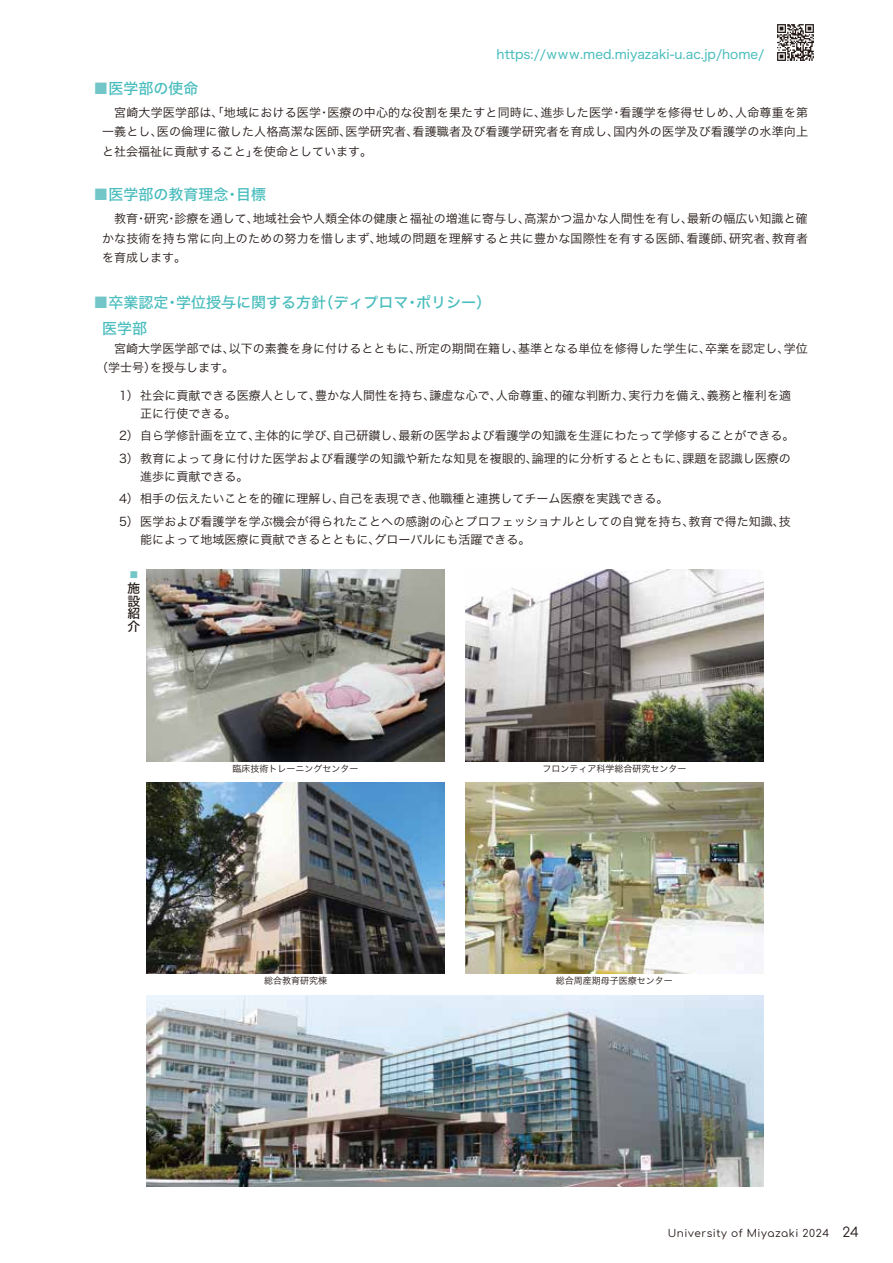
<style>
.page{position:relative;width:893px;height:1263px;background:#fff}
.page>*{position:absolute;margin:0;border:0;box-sizing:border-box;transform-origin:0 0}
.t1{font:15px/25.5px "Hira Kaku Std W5";color:#49bcbd}
.t2{font:12.75px "Hira Kaku Std W4";color:#49bcbd}
.t3{font:12.75px/12.8px "Hira Kaku Std W5";color:#221815;text-align:justify}
.t4{font:12px/19.5px "Hira Kaku Std W3";letter-spacing:.005em;color:#221815}
.t5{font:10.5px "Comfortaa";letter-spacing:.05em;color:#221815}
.t6{font:9px "Hira Kaku Std W3";color:#221815}
.t7{font:8.85px "Hira Kaku Std W5";color:#72c6c7}
.s1{color:#72c6c7}
.s2{font-size:13.5px}
</style>
<div class="page">
<img style="left:147px;top:782px;width:297px;height:192px">
<img style="left:466px;top:782px;width:297px;height:192px">
<img style="left:147px;top:570px;width:297px;height:191px">
<img style="left:466px;top:570px;width:297px;height:191px">
<img style="left:777px;top:24px;width:37px;height:37px">
<img style="left:147px;top:995px;width:616px;height:191px">
<p class="t1" style="left:94px;top:75px;width:107px"><span class="s1">■</span>医学部の使命</p>
<p class="t2" style="left:497px;top:44px;width:269px">https://www.med.miyazaki-u.ac.jp/home/</p>
<p class="t4" style="left:102px;top:102px;width:708px;text-align:justify">　宮崎大学医学部は、「地域における医学・医療の中心的な役割を果たすと同時に、進歩した医学・看護学を修得せしめ、人命尊重を第一義とし、医の倫理に徹した人格高潔な医師、医学研究者、看護職者及び看護学研究者を育成し、国内外の医学及び看護学の水準向上と社会福祉に貢献すること」を使命としています。</p>
<p class="t1" style="left:94px;top:182px;width:174px"><span class="s1">■</span>医学部の教育理念・目標</p>
<p class="t4" style="left:102px;top:209px;width:707px;text-align:justify">　教育・研究・診療を通して、地域社会や人類全体の健康と福祉の増進に寄与し、高潔かつ温かな人間性を有し、最新の幅広い知識と確かな技術を持ち常に向上のための努力を惜しまず、地域の問題を理解すると共に豊かな国際性を有する医師、看護師、研究者、教育者を育成します。</p>
<p class="t1" style="left:102px;top:290px;width:390px;text-indent:-9px"><span class="s1">■</span>卒業認定・学位授与に関する方針（ディプロマ・ポリシー）医学部</p>
<p class="t4" style="left:96px;top:338px;width:713px;text-indent:18px">宮崎大学医学部では、以下の素養を身に付けるとともに、所定の期間在籍し、基準となる単位を修得した学生に、卒業を認定し、学位（学士号）を授与します。</p>
<p class="t4" style="left:140px;top:386px;width:652px;line-height:18px;text-indent:-21px">1）社会に貢献できる医療人として、豊かな人間性を持ち、謙虚な心で、人命尊重、的確な判断力、実行力を備え、義務と権利を適正に行使できる。</p>
<p class="t4" style="left:119px;top:424px;width:677px;line-height:22.5px">2）自ら学修計画を立て、主体的に学び、自己研鑚し、最新の医学および看護学の知識を生涯にわたって学修することができる。<br>3）教育によって身に付けた医学および看護学の知識や新たな知見を複眼的、論理的に分析するとともに、課題を認識し医療の</p>
<p class="t4" style="left:119px;top:465px;width:673px;line-height:22.5px;text-indent:21px">進歩に貢献できる。<br>4）相手の伝えたいことを的確に理解し、自己を表現でき、他職種と連携してチーム医療を実践できる。<br>5）医学および看護学を学ぶ機会が得られたことへの感謝の心とプロフェッショナルとしての自覚を持ち、教育で得た知識、技</p>
<p class="t4" style="left:140px;top:529px;width:392px">能によって地域医療に貢献できるとともに、グローバルにも活躍できる。</p>
<p class="t7" style="left:129px;top:568px;width:9px">■</p>
<p class="t3" style="left:128px;top:582px;width:14px">施設紹介</p>
<p class="t6" style="left:233px;top:762px;width:127px">臨床技術トレーニングセンター</p>
<p class="t6" style="left:542px;top:762px;width:145px">フロンティア科学総合研究センター</p>
<p class="t6" style="left:264px;top:974px;width:64px">総合教育研究棟</p>
<p class="t6" style="left:556px;top:974px;width:118px">総合周産期母子医療センター</p>
<p class="t5" style="left:668px;top:1224px;width:193px">University of Miyazaki 2024 <span class="s2">24</span></p>
</div>
